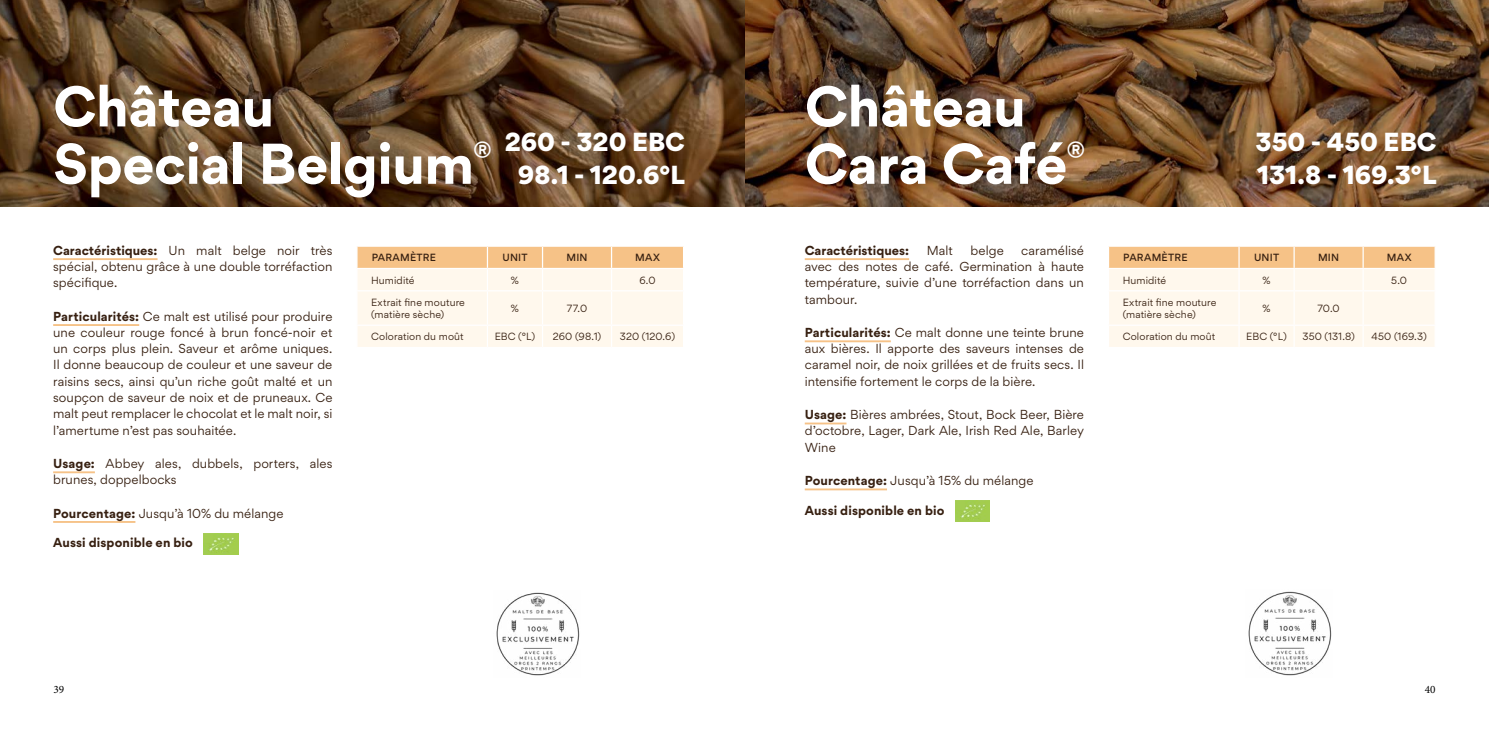
<style>
.page{position:relative;width:1489px;height:745px;background:#fff}
.page>*{position:absolute;margin:0;border:0;box-sizing:border-box;transform-origin:0 0}
.t1{font:700 55px/57.2px "Gordita";letter-spacing:-.01em;color:#fff}
.t2{font:900 25px/32.5px "Gordita";color:#fff}
.t3{font:12.5px/16.2px "Gordita";letter-spacing:.005em;color:#372011;text-align:justify}
.t4{font:700 12.5px "Gordita";letter-spacing:.01em;color:#372011}
.t5{font:11.25px "Minion Pro";color:#000}
.t6{font:10px/12px "Gordita";letter-spacing:.015em;color:#372011}
.t7{font:500 10px "Gordita";letter-spacing:.025em;color:#372011}
.s1{font-weight:700}
</style>
<div class="page">
<img style="left:0;top:0;width:1488px;height:207px">
<img style="left:955px;top:500px;width:34px;height:21px">
<img style="left:204px;top:533px;width:34px;height:21px">
<hr style="left:53px;top:258px;width:104px;height:2px;background:#f6c287">
<hr style="left:53px;top:324px;width:86px;height:2px;background:#f6c287">
<hr style="left:53px;top:471px;width:42px;height:2px;background:#f6c287">
<hr style="left:53px;top:520px;width:82px;height:2px;background:#f6c287">
<hr style="left:804px;top:258px;width:105px;height:2px;background:#f6c287">
<hr style="left:804px;top:340px;width:86px;height:2px;background:#f6c287">
<hr style="left:804px;top:422px;width:42px;height:2px;background:#f6c287">
<hr style="left:804px;top:488px;width:83px;height:2px;background:#f6c287">
<svg style="left:357px;top:246px;width:327px;height:101px;background:#fdedd9"></svg>
<svg style="left:1109px;top:246px;width:326px;height:101px;background:#fdedd8"></svg>
<img style="left:496px;top:592px;width:84px;height:84px">
<img style="left:1248px;top:591px;width:83px;height:85px">
<h1 class="t1" style="left:53px;top:77px;width:440px">Château<br>Special Belgium<sup>®</sup></h1>
<h2 class="t2" style="left:504px;top:125px;width:182px;text-align:center">260 - 320 EBC<br>98.1 - 120.6°L</h2>
<p class="t3" style="left:53px;top:242px;width:281px"><span class="s1">Caractéristiques:</span> Un malt belge noir très spécial, obtenu grâce à une double torréfaction spécifique.</p>
<p class="t3" style="left:53px;top:308px;width:281px"><span class="s1">Particularités:</span> Ce malt est utilisé pour produire une couleur rouge foncé à brun foncé-noir et un corps plus plein. Saveur et arôme uniques.<br>Il donne beaucoup de couleur et une saveur de raisins secs, ainsi qu’un riche goût malté et un soupçon de saveur de noix et de pruneaux. Ce malt peut remplacer le chocolat et le malt noir, si l’amertume n’est pas souhaitée.</p>
<p class="t3" style="left:53px;top:455px;width:281px"><span class="s1">Usage:</span> Abbey ales, dubbels, porters, ales brunes, doppelbocks</p>
<p class="t3" style="left:53px;top:504px;width:232px"><span class="s1">Pourcentage:</span> Jusqu’à 10% du mélange</p>
<p class="t4" style="left:53px;top:533px;width:141px">Aussi disponible en bio</p>
<p class="t7" style="left:371px;top:251px;width:66px">PARAMÈTRE</p>
<p class="t7" style="left:502px;top:251px;width:27px">UNIT</p>
<p class="t7" style="left:566px;top:251px;width:23px">MIN</p>
<p class="t7" style="left:635px;top:251px;width:26px">MAX</p>
<p class="t6" style="left:371px;top:274px;width:45px">Humidité</p>
<p class="t6" style="left:511px;top:274px;width:10px">%</p>
<p class="t6" style="left:639px;top:274px;width:18px">6.0</p>
<p class="t6" style="left:371px;top:296px;width:95px">Extrait fine mouture (matière sèche)</p>
<p class="t6" style="left:511px;top:302px;width:10px">%</p>
<p class="t6" style="left:567px;top:302px;width:22px">77.0</p>
<p class="t6" style="left:371px;top:330px;width:94px">Coloration du moût</p>
<p class="t6" style="left:494px;top:330px;width:42px">EBC (°L)</p>
<p class="t6" style="left:553px;top:330px;width:50px">260 (98.1)</p>
<p class="t6" style="left:620px;top:330px;width:57px">320 (120.6)</p>
<h1 class="t1" style="left:804px;top:77px;width:282px">Château<br>Cara Café<sup>®</sup></h1>
<p class="t4" style="left:804px;top:241px;width:106px">Caractéristiques:</p>
<p class="t3" style="left:926px;top:242px;width:28px">Malt</p>
<p class="t3" style="left:970px;top:242px;width:35px">belge</p>
<p class="t3" style="left:804px;top:242px;width:281px;text-indent:216px">caramélisé avec des notes de café. Germination à haute température, suivie d’une torréfaction dans un tambour.</p>
<p class="t3" style="left:804px;top:324px;width:281px"><span class="s1">Particularités:</span> Ce malt donne une teinte brune aux bières. Il apporte des saveurs intenses de caramel noir, de noix grillées et de fruits secs. Il intensifie fortement le corps de la bière.</p>
<p class="t3" style="left:804px;top:406px;width:281px"><span class="s1">Usage:</span> Bières ambrées, Stout, Bock Beer, Bière d’octobre, Lager, Dark Ale, Irish Red Ale, Barley Wine</p>
<p class="t3" style="left:804px;top:472px;width:230px"><span class="s1">Pourcentage:</span> Jusqu’à 15% du mélange</p>
<p class="t4" style="left:804px;top:500px;width:141px">Aussi disponible en bio</p>
<h2 class="t2" style="left:1255px;top:125px;width:182px">350 - 450 EBC<br>131.8 - 169.3°L</h2>
<p class="t7" style="left:1123px;top:251px;width:66px">PARAMÈTRE</p>
<p class="t7" style="left:1253px;top:251px;width:27px">UNIT</p>
<p class="t7" style="left:1317px;top:251px;width:23px">MIN</p>
<p class="t7" style="left:1386px;top:251px;width:26px">MAX</p>
<p class="t6" style="left:1122px;top:274px;width:45px">Humidité</p>
<p class="t6" style="left:1262px;top:274px;width:10px">%</p>
<p class="t6" style="left:1390px;top:274px;width:17px">5.0</p>
<p class="t6" style="left:1122px;top:296px;width:95px">Extrait fine mouture (matière sèche)</p>
<p class="t6" style="left:1262px;top:302px;width:10px">%</p>
<p class="t6" style="left:1317px;top:302px;width:24px">70.0</p>
<p class="t6" style="left:1122px;top:330px;width:94px">Coloration du moût</p>
<p class="t6" style="left:1246px;top:330px;width:42px">EBC (°L)</p>
<p class="t6" style="left:1302px;top:330px;width:54px">350 (131.8)</p>
<p class="t6" style="left:1371px;top:330px;width:57px">450 (169.3)</p>
<p class="t5" style="left:54px;top:681px;width:12px">39</p>
<p class="t5" style="left:1424px;top:681px;width:12px">40</p>
</div>
